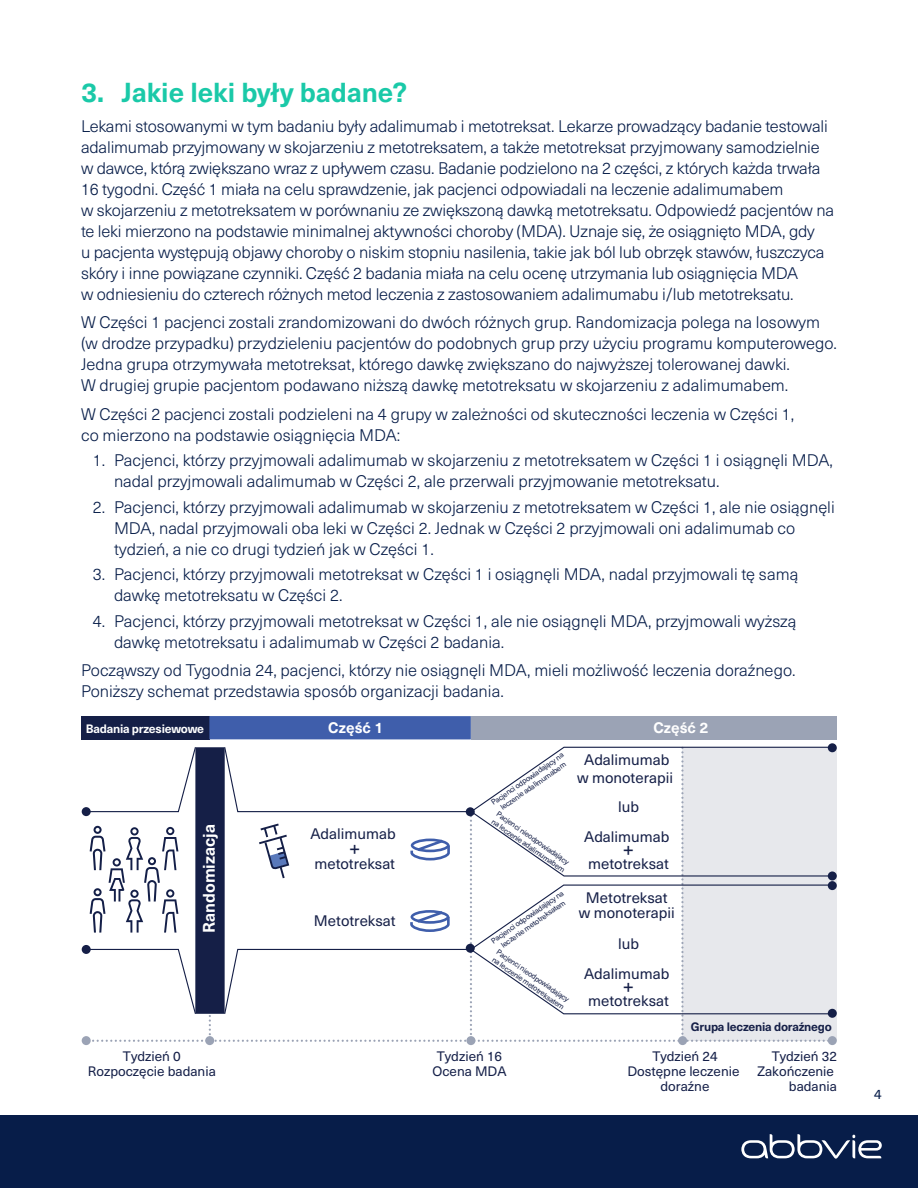
<style>
.page{position:relative;width:918px;height:1188px;background:#fff}
.page>*{position:absolute;margin:0;border:0;box-sizing:border-box;transform-origin:0 0}
.t1{font:700 27px "Neue Haas Unica Pro";color:#1ac9a8}
.t2{font:21px "Neue Haas Unica Pro";color:#151f47}
.t3{font:300 16.5px/21px "Neue Haas Unica Pro";color:#071d49}
.t4{font:700 16.5px "Neue Haas Unica Pro";color:#fff}
.t5{font:15px/18px "Neue Haas Unica Pro";color:#151f47;text-align:center}
.t6{font:700 15px "Neue Haas Unica Pro";color:#fff}
.t7{font:13.5px/15px "Neue Haas Unica Pro";color:#141f48;text-align:center}
.t8{font:13.5px "Neue Haas Unica Pro";color:#071d49}
.t9{font:700 12px "Neue Haas Unica Pro";letter-spacing:-.02em;color:#151f47}
.t10{font:700 12px "Neue Haas Unica Pro";letter-spacing:-.02em;color:#fff}
.t11{font:7.5px/9px "Neue Haas Unica Pro";color:#151f47}
</style>
<div class="page">
<div style="left:81px;top:716px;width:128px;height:23px;background:#151f47"></div>
<div style="left:209px;top:716px;width:262px;height:23px;background:#3f5eab"></div>
<div style="left:471px;top:716px;width:365px;height:23px;background:#9ba3b5"></div>
<div style="left:82px;top:1036px;width:9px;height:9px;background:#9ba3b5;border-radius:50%"></div>
<div style="left:828px;top:1036px;width:9px;height:9px;background:#9ba3b5;border-radius:50%"></div>
<div style="left:82px;top:945px;width:9px;height:9px;background:#151f47;border-radius:50%"></div>
<div style="left:82px;top:807px;width:9px;height:9px;background:#151f47;border-radius:50%"></div>
<div style="left:828px;top:743px;width:9px;height:9px;background:#151f47;border-radius:50%"></div>
<div style="left:828px;top:1009px;width:9px;height:9px;background:#151f47;border-radius:50%"></div>
<div style="left:828px;top:881px;width:9px;height:9px;background:#151f47;border-radius:50%"></div>
<svg style="left:828px;top:871px;width:9px;height:9px"></svg>
<svg style="left:89px;top:746px;width:744px;height:298px"></svg>
<div style="left:0;top:1115px;width:918px;height:73px;background:#071d49"></div>
<svg style="left:741px;top:1134px;width:141px;height:25px"></svg>
<h1 class="t1" style="left:81px;top:76px;width:328px">3. Jakie leki były badane?</h1>
<p class="t3" style="left:81px;top:116px;width:755px">Lekami stosowanymi w tym badaniu były adalimumab i metotreksat. Lekarze prowadzący badanie testowali adalimumab przyjmowany w skojarzeniu z metotreksatem, a także metotreksat przyjmowany samodzielnie w dawce, którą zwiększano wraz z upływem czasu. Badanie podzielono na 2 części, z których każda trwała 16 tygodni. Część 1 miała na celu sprawdzenie, jak pacjenci odpowiadali na leczenie adalimumabem<br>w skojarzeniu z metotreksatem w porównaniu ze zwiększoną dawką metotreksatu. Odpowiedź pacjentów na te leki mierzono na podstawie minimalnej aktywności choroby (MDA). Uznaje się, że osiągnięto MDA, gdy<br>u pacjenta występują objawy choroby o niskim stopniu nasilenia, takie jak ból lub obrzęk stawów, łuszczyca skóry i inne powiązane czynniki. Część 2 badania miała na celu ocenę utrzymania lub osiągnięcia MDA<br>w odniesieniu do czterech różnych metod leczenia z zastosowaniem adalimumabu i/lub metotreksatu.</p>
<p class="t3" style="left:81px;top:312px;width:758px">W Części 1 pacjenci zostali zrandomizowani do dwóch różnych grup. Randomizacja polega na losowym (w drodze przypadku) przydzieleniu pacjentów do podobnych grup przy użyciu programu komputerowego.<br>Jedna grupa otrzymywała metotreksat, którego dawkę zwiększano do najwyższej tolerowanej dawki.<br>W drugiej grupie pacjentom podawano niższą dawkę metotreksatu w skojarzeniu z adalimumabem.</p>
<p class="t3" style="left:81px;top:404px;width:715px">W Części 2 pacjenci zostali podzieleni na 4 grupy w zależności od skuteczności leczenia w Części 1, co mierzono na podstawie osiągnięcia MDA:</p>
<p class="t3" style="left:114px;top:450px;width:721px;text-indent:-21px">1. Pacjenci, którzy przyjmowali adalimumab w skojarzeniu z metotreksatem w Części 1 i osiągnęli MDA, nadal przyjmowali adalimumab w Części 2, ale przerwali przyjmowanie metotreksatu.</p>
<p class="t3" style="left:114px;top:497px;width:722px;text-indent:-21px">2. Pacjenci, którzy przyjmowali adalimumab w skojarzeniu z metotreksatem w Części 1, ale nie osiągnęli<br>MDA, nadal przyjmowali oba leki w Części 2. Jednak w Części 2 przyjmowali oni adalimumab co tydzień, a nie co drugi tydzień jak w Części 1.</p>
<p class="t3" style="left:114px;top:564px;width:686px;text-indent:-21px">3. Pacjenci, którzy przyjmowali metotreksat w Części 1 i osiągnęli MDA, nadal przyjmowali tę samą dawkę metotreksatu w Części 2.</p>
<p class="t3" style="left:114px;top:611px;width:684px;text-indent:-21px">4. Pacjenci, którzy przyjmowali metotreksat w Części 1, ale nie osiągnęli MDA, przyjmowali wyższą dawkę metotreksatu i adalimumab w Części 2 badania.</p>
<p class="t3" style="left:81px;top:660px;width:716px">Począwszy od Tygodnia 24, pacjenci, którzy nie osiągnęli MDA, mieli możliwość leczenia doraźnego.<br>Poniższy schemat przedstawia sposób organizacji badania.</p>
<p class="t10" style="left:86px;top:721px;width:120px">Badania przesiewowe</p>
<p class="t6" style="left:328px;top:718px;width:57px">Część 1</p>
<p class="t4" style="left:199px;top:933px;width:110px;rotate:-90deg">Randomizacja</p>
<p class="t5" style="left:310px;top:825px;width:87px">Adalimumab</p>
<p class="t2" style="left:349px;top:836px;width:13px">+</p>
<p class="t5" style="left:314px;top:855px;width:82px">metotreksat</p>
<p class="t5" style="left:314px;top:912px;width:83px">Metotreksat</p>
<p class="t11" style="left:490px;top:800px;width:88px;text-align:center;rotate:-35deg">Pacjenci odpowiadający na leczenie adalimumabem</p>
<p class="t11" style="left:500px;top:809px;width:89px;rotate:35deg">Pacjenci nieodpowiadający na leczenie adalimumabem</p>
<p class="t11" style="left:490px;top:938px;width:88px;text-align:center;rotate:-35deg">Pacjenci odpowiadający na leczenie metotreksatem</p>
<p class="t11" style="left:500px;top:947px;width:89px;rotate:35deg">Pacjenci nieodpowiadający na leczenie metotreksatem</p>
<p class="t6" style="left:653px;top:718px;width:57px">Część 2</p>
<p class="t5" style="left:577px;top:751px;width:97px">Adalimumab w monoterapii</p>
<p class="t5" style="left:618px;top:798px;width:22px">lub</p>
<p class="t5" style="left:584px;top:828px;width:87px">Adalimumab</p>
<p class="t2" style="left:623px;top:837px;width:13px">+</p>
<p class="t5" style="left:588px;top:855px;width:82px">metotreksat</p>
<p class="t5" style="left:579px;top:890px;width:97px;line-height:15px">Metotreksat w monoterapii</p>
<p class="t5" style="left:618px;top:935px;width:22px">lub</p>
<p class="t5" style="left:584px;top:964px;width:87px">Adalimumab</p>
<p class="t2" style="left:623px;top:974px;width:13px">+</p>
<p class="t5" style="left:588px;top:991px;width:82px">metotreksat</p>
<p class="t9" style="left:691px;top:1020px;width:142px">Grupa leczenia doraźnego</p>
<p class="t7" style="left:88px;top:1049px;width:130px">Tydzień 0<br>Rozpoczęcie badania</p>
<p class="t7" style="left:432px;top:1049px;width:76px">Tydzień 16<br>Ocena MDA</p>
<p class="t7" style="left:627px;top:1049px;width:114px">Tydzień 24<br>Dostępne leczenie doraźne</p>
<p class="t7" style="left:758px;top:1049px;width:81px;text-align:right">Tydzień 32<br>Zakończenie badania</p>
<p class="t8" style="left:874px;top:1086px;width:9px">4</p>
</div>
